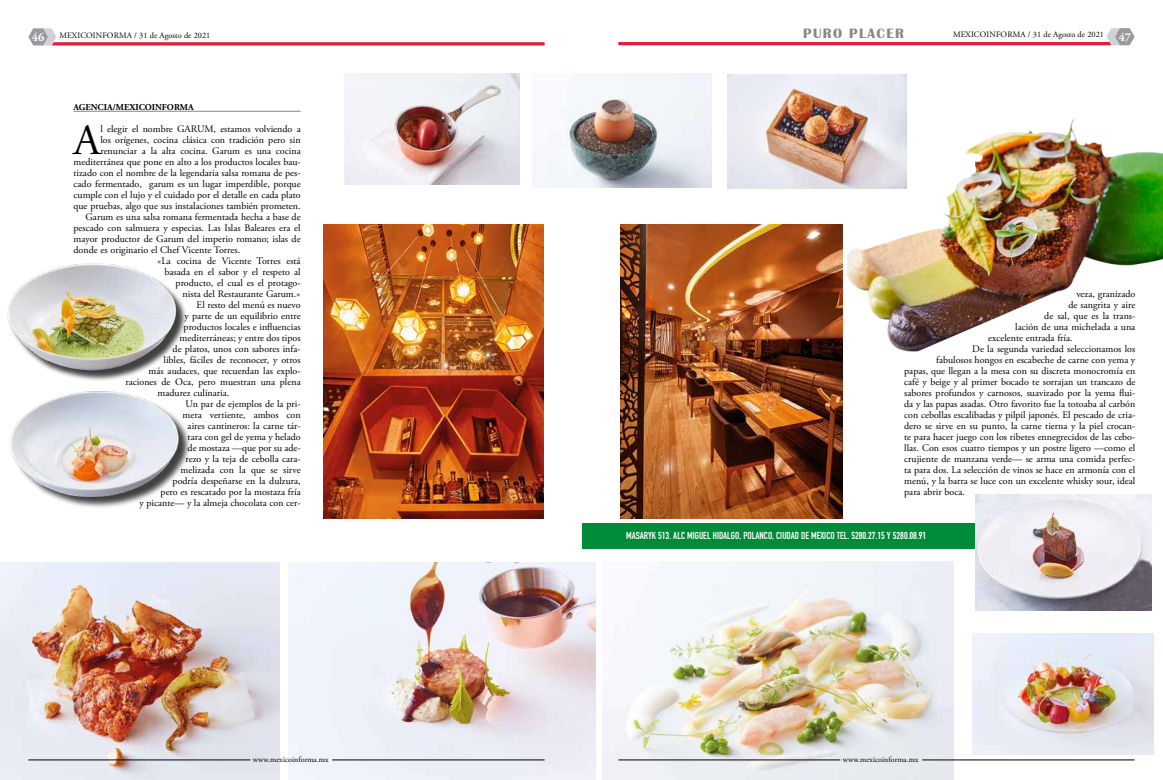
<style>
.page{position:relative;width:1163px;height:780px;background:#fff}
.page>*{position:absolute;margin:0;border:0;box-sizing:border-box;transform-origin:0 0}
.t1{font:43.2px "Adobe Garamond Pro";color:#000}
.t2{font:700 14px "Britannic";letter-spacing:.1em;color:#878787}
.t3{font:700 12px "Adobe Garamond Pro";color:#fff}
.t4{font:10px "Adobe Garamond Pro";color:#000}
.t5{font:700 10px "DIN Condensed";color:#fff}
.t6{font:700 9px "Adobe Garamond Pro";color:#000}
.t7{font:8.3px "Adobe Garamond Pro";letter-spacing:.015em;color:#000}
.t8{font:8px "Adobe Garamond Pro";color:#000}
</style>
<div class="page">
<svg style="left:618px;top:28px;width:516px;height:17px"></svg>
<svg style="left:28px;top:28px;width:516px;height:17px"></svg>
<img style="left:602px;top:561px;width:351px;height:219px">
<img style="left:288px;top:562px;width:307px;height:218px">
<img style="left:0;top:562px;width:279px;height:218px">
<img style="left:323px;top:225px;width:220px;height:293px">
<img style="left:620px;top:224px;width:222px;height:294px">
<img style="left:544px;top:73px;width:167px;height:114px">
<img style="left:344px;top:73px;width:175px;height:112px">
<hr style="left:74px;top:111px;width:227px;height:1px;background:#878787">
<div style="left:582px;top:523px;width:393px;height:25px;background:#008b39"></div>
<hr style="left:618px;top:759px;width:222px;height:1px;background:#000">
<hr style="left:922px;top:759px;width:212px;height:1px;background:#000">
<hr style="left:28px;top:759px;width:222px;height:1px;background:#000">
<hr style="left:332px;top:759px;width:212px;height:1px;background:#000">
<img style="left:727px;top:74px;width:179px;height:115px">
<div style="left:10px;top:266px;width:177px;height:115px;background:#000;opacity:.75"></div>
<img style="left:7px;top:263px;width:171px;height:110px">
<img style="left:846px;top:112px;width:316px;height:240px">
<div style="left:12px;top:393px;width:179px;height:116px;background:#000;opacity:.75"></div>
<img style="left:9px;top:391px;width:172px;height:109px">
<img style="left:972px;top:634px;width:180px;height:120px">
<img style="left:975px;top:494px;width:176px;height:116px">
<h2 class="t2" style="left:803px;top:25px;width:102px">PURO PLACER</h2>
<p class="t7" style="left:952px;top:30px;width:152px">MEXICOINFORMA / 31 de Agosto de 2021</p>
<p class="t3" style="left:32px;top:31px;width:14px">46</p>
<p class="t7" style="left:59px;top:30px;width:152px">MEXICOINFORMA / 31 de Agosto de 2021</p>
<p class="t3" style="left:1118px;top:30px;width:14px">47</p>
<p class="t6" style="left:74px;top:102px;width:122px">AGENCIA/MEXICOINFORMA</p>
<h1 class="t1" style="left:74px;top:114px;width:28px">A</h1>
<p class="t4" style="left:100px;top:123px;width:202px">l elegir el nombre GARUM, estamos volviendo a</p>
<p class="t4" style="left:100px;top:134px;width:202px">los orígenes, cocina clásica con tradición pero sin</p>
<p class="t4" style="left:100px;top:145px;width:202px">renunciar a la alta cocina. Garum es una cocina</p>
<p class="t4" style="left:74px;top:156px;width:229px">mediterránea que pone en alto a los productos locales bau-</p>
<p class="t4" style="left:74px;top:167px;width:228px">tizado con el nombre de la legendaria salsa romana de pes-</p>
<p class="t4" style="left:74px;top:178px;width:229px">cado fermentado, garum es un lugar imperdible, porque</p>
<p class="t4" style="left:74px;top:189px;width:228px">cumple con el lujo y el cuidado por el detalle en cada plato</p>
<p class="t4" style="left:74px;top:200px;width:229px">que pruebas, algo que sus instalaciones también prometen.</p>
<p class="t4" style="left:86px;top:211px;width:217px">Garum es una salsa romana fermentada hecha a base de</p>
<p class="t4" style="left:74px;top:222px;width:229px">pescado con salmuera y especias. Las Islas Baleares era el</p>
<p class="t4" style="left:74px;top:233px;width:228px">mayor productor de Garum del imperio romano; islas de</p>
<p class="t4" style="left:74px;top:244px;width:168px">donde es originario el Chef Vicente Torres.</p>
<p class="t4" style="left:158px;top:255px;width:144px">«La cocina de Vicente Torres está</p>
<p class="t4" style="left:165px;top:266px;width:137px">basada en el sabor y el respeto al</p>
<p class="t4" style="left:176px;top:277px;width:126px">producto, el cual es el protago-</p>
<p class="t4" style="left:183px;top:288px;width:119px">nista del Restaurante Garum.»</p>
<p class="t4" style="left:197px;top:299px;width:105px">El resto del menú es nuevo</p>
<p class="t4" style="left:185px;top:310px;width:118px">y parte de un equilibrio entre</p>
<p class="t4" style="left:184px;top:321px;width:119px">productos locales e influencias</p>
<p class="t4" style="left:180px;top:332px;width:123px">mediterráneas; y entre dos tipos</p>
<p class="t4" style="left:173px;top:343px;width:130px">de platos, unos con sabores infa-</p>
<p class="t4" style="left:164px;top:354px;width:139px">libles, fáciles de reconocer, y otros</p>
<p class="t4" style="left:149px;top:365px;width:154px">más audaces, que recuerdan las explo-</p>
<p class="t4" style="left:126px;top:376px;width:176px">raciones de Oca, pero muestran una plena</p>
<p class="t4" style="left:158px;top:387px;width:73px">madurez culinaria.</p>
<p class="t4" style="left:186px;top:398px;width:117px">Un par de ejemplos de la pri-</p>
<p class="t4" style="left:183px;top:409px;width:119px">mera vertiente, ambos con</p>
<p class="t4" style="left:188px;top:420px;width:114px">aires cantineros: la carne tár-</p>
<p class="t4" style="left:188px;top:431px;width:115px">tara con gel de yema y helado</p>
<p class="t4" style="left:188px;top:442px;width:115px">de mostaza —que por su ade-</p>
<p class="t4" style="left:186px;top:453px;width:117px">rezo y la teja de cebolla cara-</p>
<p class="t4" style="left:181px;top:464px;width:121px">melizada con la que se sirve</p>
<p class="t4" style="left:173px;top:475px;width:130px">podría despeñarse en la dulzura,</p>
<p class="t4" style="left:161px;top:486px;width:141px">pero es rescatado por la mostaza fría</p>
<p class="t4" style="left:140px;top:497px;width:162px">y picante— y la almeja chocolata con cer-</p>
<p class="t4" style="left:1076px;top:288px;width:60px">veza, granizado</p>
<p class="t4" style="left:1068px;top:299px;width:69px">de sangrita y aire</p>
<p class="t4" style="left:1044px;top:310px;width:92px">de sal, que es la trans-</p>
<p class="t4" style="left:1015px;top:321px;width:121px">lación de una michelada a una</p>
<p class="t4" style="left:988px;top:332px;width:86px">excelente entrada fría.</p>
<p class="t4" style="left:972px;top:343px;width:164px">De la segunda variedad seleccionamos los</p>
<p class="t4" style="left:936px;top:354px;width:200px">fabulosos hongos en escabeche de carne con yema y</p>
<p class="t4" style="left:904px;top:365px;width:232px">papas, que llegan a la mesa con su discreta monocromía en</p>
<p class="t4" style="left:904px;top:376px;width:233px">café y beige y al primer bocado te sorrajan un trancazo de</p>
<p class="t4" style="left:904px;top:387px;width:232px">sabores profundos y carnosos, suavizado por la yema flui-</p>
<p class="t4" style="left:904px;top:398px;width:233px">da y las papas asadas. Otro favorito fue la totoaba al carbón</p>
<p class="t4" style="left:904px;top:409px;width:233px">con cebollas escalibadas y pilpil japonés. El pescado de cria-</p>
<p class="t4" style="left:904px;top:420px;width:233px">dero se sirve en su punto, la carne tierna y la piel crocan-</p>
<p class="t4" style="left:904px;top:431px;width:232px">te para hacer juego con los ribetes ennegrecidos de las cebo-</p>
<p class="t4" style="left:904px;top:442px;width:232px">llas. Con esos cuatro tiempos y un postre ligero —como el</p>
<p class="t4" style="left:904px;top:453px;width:233px">crujiente de manzana verde— se arma una comida perfec-</p>
<p class="t4" style="left:904px;top:464px;width:232px">ta para dos. La selección de vinos se hace en armonía con el</p>
<p class="t4" style="left:904px;top:475px;width:233px">menú, y la barra se luce con un excelente whisky sour, ideal</p>
<p class="t4" style="left:904px;top:486px;width:62px">para abrir boca.</p>
<p class="t5" style="left:626px;top:529px;width:301px">MASARYK 513. ALC MIGUEL HIDALGO, POLANCO, CIUDAD DE MEXICO TEL. 5280.27.15 Y 5280.08.91</p>
<p class="t8" style="left:253px;top:754px;width:77px">www.mexicoinforma.mx</p>
<p class="t8" style="left:842px;top:754px;width:77px">www.mexicoinforma.mx</p>
</div>
